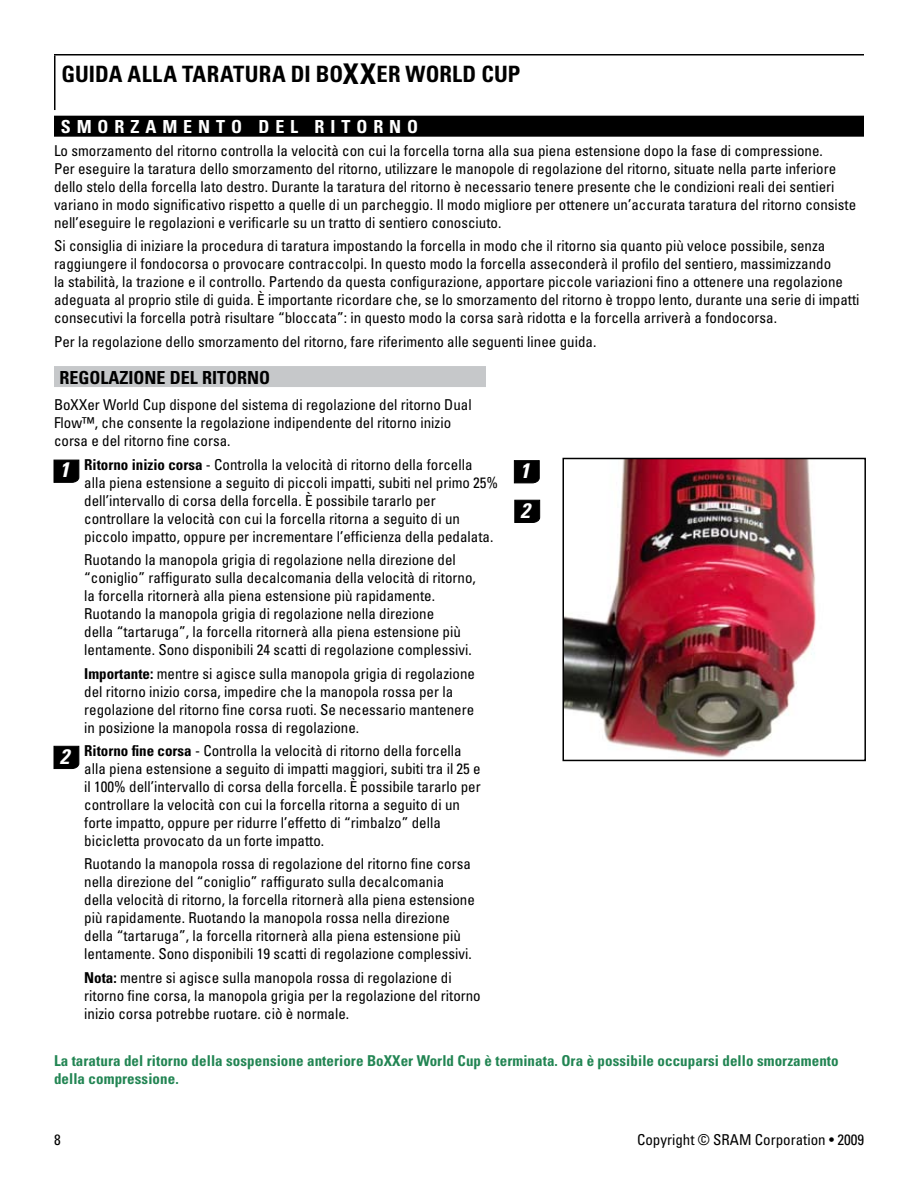
<style>
.page{position:relative;width:918px;height:1188px;background:#fff}
.page>*{position:absolute;margin:0;border:0;box-sizing:border-box;transform-origin:0 0}
.t1{font:700 condensed 22.5px "Univers LT Std";letter-spacing:.005em;color:#000}
.t2{font:italic 700 condensed 21px/39.6px "Univers LT Std";color:#fff}
.t3{font:700 condensed 18px "Univers LT Std";letter-spacing:.33em;color:#fff}
.t4{font:700 condensed 18px "Univers LT Std";color:#000}
.t5{font:condensed 15px/18px "Univers LT Std";color:#000}
.t6{font:700 condensed 15px/18px "Univers LT Std";letter-spacing:.005em;color:#228553}
.s1{font-size:28.5px}
.s2{font-weight:700;font-style:italic;font-size:21px;color:#fff}
.s3{font-weight:700}
</style>
<div class="page">
<div style="left:54px;top:116px;width:810px;height:21px;background:#000"></div>
<div style="left:54px;top:366px;width:432px;height:21px;background:#c6c8ca"></div>
<svg style="left:53px;top:459px;width:27px;height:24px"></svg>
<svg style="left:53px;top:746px;width:27px;height:23px"></svg>
<svg style="left:514px;top:460px;width:26px;height:24px"></svg>
<svg style="left:514px;top:500px;width:26px;height:23px"></svg>
<img style="left:565px;top:461px;width:251px;height:297px">
<div style="left:562px;top:458px;width:304px;height:303px;border:2px solid #000"></div>
<hr style="left:54px;top:54px;width:810px;height:2px;background:#000">
<hr style="left:54px;top:55px;width:2px;height:55px;background:#000">
<h1 class="t1" style="left:62px;top:60px;width:460px">GUIDA ALLA TARATURA Di Bo<span class="s1">XX</span>er WORLD CUP</h1>
<p class="t3" style="left:61px;top:116px;width:359px">SMORZAMENTO DEL RITORNO</p>
<p class="t5" style="left:54px;top:141px;width:804px">Lo smorzamento del ritorno controlla la velocità con cui la forcella torna alla sua piena estensione dopo la fase di compressione.<br>Per eseguire la taratura dello smorzamento del ritorno, utilizzare le manopole di regolazione del ritorno, situate nella parte inferiore dello stelo della forcella lato destro. Durante la taratura del ritorno è necessario tenere presente che le condizioni reali dei sentieri variano in modo significativo rispetto a quelle di un parcheggio. Il modo migliore per ottenere un’accurata taratura del ritorno consiste nell’eseguire le regolazioni e verificarle su un tratto di sentiero conosciuto.</p>
<p class="t5" style="left:54px;top:237px;width:807px">Si consiglia di iniziare la procedura di taratura impostando la forcella in modo che il ritorno sia quanto più veloce possibile, senza raggiungere il fondocorsa o provocare contraccolpi. In questo modo la forcella asseconderà il profilo del sentiero, massimizzando<br>la stabilità, la trazione e il controllo. Partendo da questa configurazione, apportare piccole variazioni fino a ottenere una regolazione adeguata al proprio stile di guida. È importante ricordare che, se lo smorzamento del ritorno è troppo lento, durante una serie di impatti consecutivi la forcella potrà risultare “bloccata”: in questo modo la corsa sarà ridotta e la forcella arriverà a fondocorsa.</p>
<p class="t5" style="left:54px;top:332px;width:544px">Per la regolazione dello smorzamento del ritorno, fare riferimento alle seguenti linee guida.</p>
<p class="t4" style="left:59px;top:367px;width:212px">REGOLAZIONE DEL RITORNO</p>
<p class="t5" style="left:54px;top:396px;width:419px">BoXXer World Cup dispone del sistema di regolazione del ritorno Dual<br>Flow™, che consente la regolazione indipendente del ritorno inizio corsa e del ritorno fine corsa.</p>
<p class="t5" style="left:84px;top:455px;width:416px;text-indent:-25px"><span class="s2">1</span> <span class="s3">Ritorno inizio corsa</span> - Controlla la velocità di ritorno della forcella<br>alla piena estensione a seguito di piccoli impatti, subiti nel primo 25% dell’intervallo di corsa della forcella. È possibile tararlo per controllare la velocità con cui la forcella ritorna a seguito di un piccolo impatto, oppure per incrementare l’efficienza della pedalata.</p>
<p class="t5" style="left:84px;top:551px;width:393px">Ruotando la manopola grigia di regolazione nella direzione del “coniglio” raffigurato sulla decalcomania della velocità di ritorno, la forcella ritornerà alla piena estensione più rapidamente.<br>Ruotando la manopola grigia di regolazione nella direzione<br>della “tartaruga”, la forcella ritornerà alla piena estensione più lentamente. Sono disponibili 24 scatti di regolazione complessivi.</p>
<p class="t5" style="left:84px;top:664px;width:392px"><span class="s3">Importante:</span> mentre si agisce sulla manopola grigia di regolazione del ritorno inizio corsa, impedire che la manopola rossa per la regolazione del ritorno fine corsa ruoti. Se necessario mantenere in posizione la manopola rossa di regolazione.</p>
<p class="t5" style="left:84px;top:742px;width:398px;text-indent:-25px"><span class="s2">2</span> <span class="s3">Ritorno fine corsa</span> - Controlla la velocità di ritorno della forcella alla piena estensione a seguito di impatti maggiori, subiti tra il 25 e il 100% dell’intervallo di corsa della forcella. È possibile tararlo per controllare la velocità con cui la forcella ritorna a seguito di un forte impatto, oppure per ridurre l’effetto di “rimbalzo” della bicicletta provocato da un forte impatto.</p>
<p class="t5" style="left:84px;top:855px;width:392px">Ruotando la manopola rossa di regolazione del ritorno fine corsa nella direzione del “coniglio” raffigurato sulla decalcomania della velocità di ritorno, la forcella ritornerà alla piena estensione più rapidamente. Ruotando la manopola rossa nella direzione della “tartaruga”, la forcella ritornerà alla piena estensione più lentamente. Sono disponibili 19 scatti di regolazione complessivi.</p>
<p class="t5" style="left:84px;top:968px;width:398px"><span class="s3">Nota:</span> mentre si agisce sulla manopola rossa di regolazione di ritorno fine corsa, la manopola grigia per la regolazione del ritorno inizio corsa potrebbe ruotare. ciò è normale.</p>
<p class="t6" style="left:54px;top:1051px;width:786px">La taratura del ritorno della sospensione anteriore BoXXer World Cup è terminata. Ora è possibile occuparsi dello smorzamento della compressione.</p>
<h2 class="t2" style="left:520px;top:451px;width:17px">1<br>2</h2>
<p class="t5" style="left:54px;top:1130px;width:8px">8</p>
<p class="t5" style="left:637px;top:1130px;width:228px">Copyright © SRAM Corporation • 2009</p>
</div>
